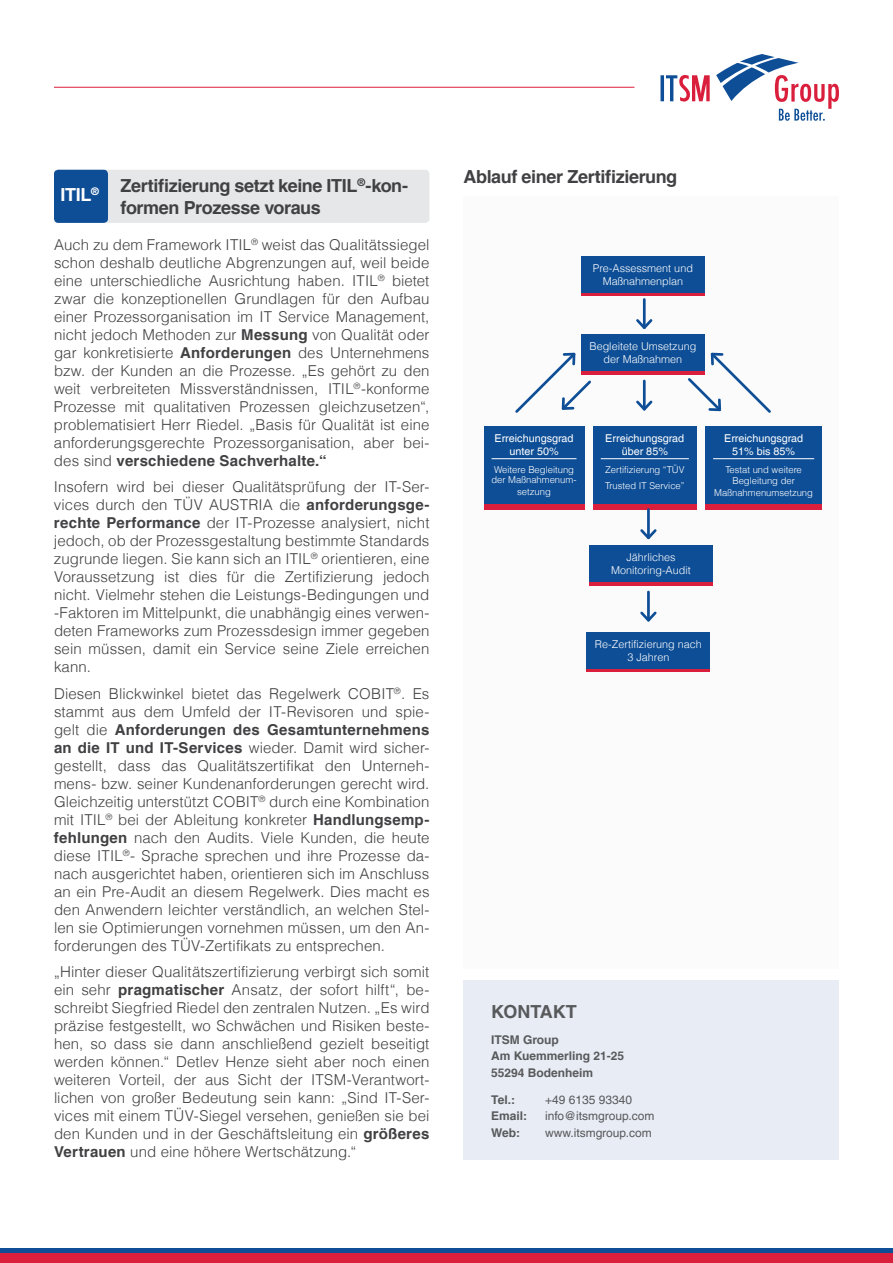
<style>
.page{position:relative;width:893px;height:1263px;background:#fff}
.page>*{position:absolute;margin:0;border:0;box-sizing:border-box;transform-origin:0 0}
.t1{font:700 18px/22.5px "Helvetica LT Com";letter-spacing:-.02em;color:#414042}
.t2{font:700 18px "Helvetica LT Com";color:#58595b}
.t3{font:700 18px "Helvetica LT Com";color:#fff}
.t4{font:300 15px/18px "Helvetica LT Com";letter-spacing:.005em;color:#414042;text-align:justify}
.t5{font:700 12px/16.5px "Helvetica LT Com";color:#58595b}
.t6{font:12px "Helvetica LT Com";color:#58595b}
.t7{font:300 10.8px/12.9px "Helvetica LT Com";color:#fff;text-align:center}
.t8{font:10.8px/12.9px "Helvetica LT Com";color:#fff;text-align:center}
.t9{font:300 9.45px/11.4px "Helvetica LT Com";color:#fff}
.s1{font-weight:700}
</style>
<div class="page">
<div style="left:0;top:1248px;width:893px;height:15px;background:#0e4e96"></div>
<div style="left:0;top:1253px;width:893px;height:10px;background:#da1f3d"></div>
<hr style="left:54px;top:87px;width:580px;height:1px;background:#da1f3d">
<svg style="left:660px;top:75px;width:4px;height:26px"></svg>
<svg style="left:666px;top:75px;width:44px;height:27px"></svg>
<svg style="left:716px;top:54px;width:123px;height:67px"></svg>
<div style="left:463px;top:196px;width:376px;height:772px;background:#fbfbfb"></div>
<div style="left:463px;top:980px;width:376px;height:179px;background:#e8ecf4"></div>
<svg style="left:581px;top:292px;width:124px;height:4px"></svg>
<div style="left:581px;top:363px;width:124px;height:12px;background:#da1f3d"></div>
<div style="left:589px;top:574px;width:124px;height:12px;background:#da1f3d"></div>
<svg style="left:586px;top:668px;width:124px;height:4px"></svg>
<svg style="left:705px;top:503px;width:117px;height:6px"></svg>
<svg style="left:593px;top:503px;width:103px;height:6px"></svg>
<svg style="left:484px;top:503px;width:100px;height:6px"></svg>
<div style="left:581px;top:256px;width:124px;height:36px;background:#0e4e96"></div>
<div style="left:581px;top:335px;width:124px;height:36px;background:#0e4e96"></div>
<div style="left:589px;top:546px;width:124px;height:36px;background:#0e4e96"></div>
<div style="left:586px;top:632px;width:124px;height:36px;background:#0e4e96"></div>
<div style="left:705px;top:426px;width:117px;height:77px;background:#0e4e96"></div>
<hr style="left:713px;top:458px;width:101px;height:1px;background:#fff">
<div style="left:593px;top:426px;width:103px;height:77px;background:#0e4e96"></div>
<hr style="left:601px;top:458px;width:88px;height:1px;background:#fff">
<div style="left:484px;top:426px;width:100px;height:77px;background:#0e4e96"></div>
<hr style="left:492px;top:458px;width:84px;height:1px;background:#fff">
<hr style="left:643px;top:299px;width:3px;height:29px;background:#0e4e96">
<svg style="left:636px;top:317px;width:17px;height:12px"></svg>
<hr style="left:643px;top:381px;width:3px;height:28px;background:#0e4e96">
<svg style="left:636px;top:398px;width:17px;height:13px"></svg>
<hr style="left:647px;top:510px;width:3px;height:28px;background:#0e4e96">
<svg style="left:640px;top:527px;width:17px;height:13px"></svg>
<hr style="left:647px;top:592px;width:3px;height:28px;background:#0e4e96">
<svg style="left:640px;top:609px;width:17px;height:13px"></svg>
<svg style="left:515px;top:352px;width:76px;height:61px"></svg>
<svg style="left:688px;top:352px;width:83px;height:61px"></svg>
<div style="left:54px;top:170px;width:375px;height:53px;background:#e6e7e8;border-radius:4px"></div>
<div style="left:54px;top:170px;width:54px;height:53px;background:#0e4e96;border-radius:4px"></div>
<p class="t3" style="left:60px;top:184px;width:40px">ITIL<sup>®</sup></p>
<p class="t1" style="left:121px;top:174px;width:289px">Zertifizierung setzt keine ITIL<sup>®</sup>-kon&shy;formen Prozesse voraus</p>
<p class="t4" style="left:54px;top:235px;width:377px">Auch zu dem Framework ITIL<sup>®</sup> weist das Qualitätssiegel schon deshalb deutliche Abgrenzungen auf, weil beide eine unterschiedliche Ausrichtung haben. ITIL<sup>®</sup> bietet zwar die konzeptionellen Grundlagen für den Aufbau einer Prozessorganisation im IT Service Management, nicht jedoch Methoden zur <span class="s1">Messung</span> von Qualität oder gar konkretisierte <span class="s1">Anforderungen</span> des Unternehmens bzw. der Kunden an die Prozesse. „Es gehört zu den weit verbreiteten Missverständnissen, ITIL<sup>®</sup>-konforme Prozesse mit qualitativen Prozessen gleichzusetzen“, problematisiert Herr Riedel. „Basis für Qualität ist eine anforderungsgerechte Prozessorganisation, aber bei&shy;des sind <span class="s1">verschiedene Sachverhalte.“</span></p>
<p class="t4" style="left:54px;top:478px;width:377px">Insofern wird bei dieser Qualitätsprüfung der IT-Ser&shy;vices durch den TÜV AUSTRIA die <span class="s1">anforderungsge&shy;rechte Performance</span> der IT-Prozesse analysiert, nicht jedoch, ob der Prozessgestaltung bestimmte Standards zugrunde liegen. Sie kann sich an ITIL<sup>®</sup> orientieren, eine Voraussetzung ist dies für die Zertifizierung jedoch nicht. Vielmehr stehen die Leistungs-Bedingungen und -Faktoren im Mittelpunkt, die unabhängig eines verwen&shy;deten Frameworks zum Prozessdesign immer gegeben sein müssen, damit ein Service seine Ziele erreichen kann.</p>
<p class="t4" style="left:54px;top:684px;width:377px">Diesen Blickwinkel bietet das Regelwerk COBIT<sup>®</sup>. Es stammt aus dem Umfeld der IT-Revisoren und spie&shy;gelt die <span class="s1">Anforderungen des Gesamtunternehmens an die IT und IT-Services</span> wieder. Damit wird sicher&shy;gestellt, dass das Qualitätszertifikat den Unterneh&shy;mens- bzw. seiner Kundenanforderungen gerecht wird.<br>Gleichzeitig unterstützt COBIT<sup>®</sup> durch eine Kombination mit ITIL<sup>®</sup> bei der Ableitung konkreter <span class="s1">Handlungsemp&shy;fehlungen</span> nach den Audits. Viele Kunden, die heute diese ITIL<sup>®</sup>- Sprache sprechen und ihre Prozesse da&shy;nach ausgerichtet haben, orientieren sich im Anschluss an ein Pre-Audit an diesem Regelwerk. Dies macht es den Anwendern leichter verständlich, an welchen Stel&shy;len sie Optimierungen vornehmen müssen, um den An&shy;forderungen des TÜV-Zertifikats zu entsprechen.</p>
<p class="t4" style="left:54px;top:963px;width:377px">„Hinter dieser Qualitätszertifizierung verbirgt sich somit ein sehr <span class="s1">pragmatischer</span> Ansatz, der sofort hilft“, be&shy;schreibt Siegfried Riedel den zentralen Nutzen. „Es wird präzise festgestellt, wo Schwächen und Risiken beste&shy;hen, so dass sie dann anschließend gezielt beseitigt werden können.“ Detlev Henze sieht aber noch einen weiteren Vorteil, der aus Sicht der ITSM-Verantwort&shy;lichen von großer Bedeutung sein kann: „Sind IT-Ser&shy;vices mit einem TÜV-Siegel versehen, genießen sie bei den Kunden und in der Geschäftsleitung ein <span class="s1">größeres Vertrauen</span> und eine höhere Wertschätzung.“</p>
<p class="t1" style="left:463px;top:165px;width:215px">Ablauf einer Zertifizierung</p>
<p class="t7" style="left:593px;top:261px;width:102px">Pre-Assessment und<br>Maßnahmenplan</p>
<p class="t7" style="left:589px;top:340px;width:108px">Begleitete Umsetzung der Maßnahmen</p>
<p class="t8" style="left:494px;top:431px;width:81px">Erreichungsgrad unter 50%</p>
<p class="t9" style="left:492px;top:464px;width:86px;line-height:10.2px">Weitere Begleitung der Maßnahmenum-</p>
<p class="t9" style="left:517px;top:485px;width:35px">setzung</p>
<p class="t8" style="left:605px;top:431px;width:81px">Erreichungsgrad über 85%</p>
<p class="t9" style="left:605px;top:462px;width:81px;line-height:15.6px">Zertifizierung “TÜV<br>Trusted IT Service”</p>
<p class="t7" style="left:611px;top:551px;width:81px">Jährliches<br>Monitoring-Audit</p>
<p class="t8" style="left:724px;top:431px;width:81px">Erreichungsgrad<br>51% bis 85%</p>
<p class="t9" style="left:714px;top:464px;width:100px;text-align:center">Testat und weitere<br>Begleitung der<br>Maßnahmenumsetzung</p>
<p class="t7" style="left:595px;top:637px;width:108px">Re-Zertifizierung nach<br>3 Jahren</p>
<p class="t2" style="left:491px;top:1001px;width:87px">KONTAKT</p>
<p class="t5" style="left:491px;top:1031px;width:135px">ITSM Group<br>Am Kuemmerling 21-25<br>55294 Bodenheim</p>
<p class="t5" style="left:491px;top:1091px;width:25px">Tel.:</p>
<p class="t6" style="left:545px;top:1092px;width:89px">+49 6135 93340</p>
<p class="t5" style="left:491px;top:1107px;width:38px">Email:</p>
<p class="t6" style="left:545px;top:1109px;width:111px">info@itsmgroup.com</p>
<p class="t5" style="left:491px;top:1124px;width:30px">Web:</p>
<p class="t6" style="left:545px;top:1125px;width:108px">www.itsmgroup.com</p>
</div>
